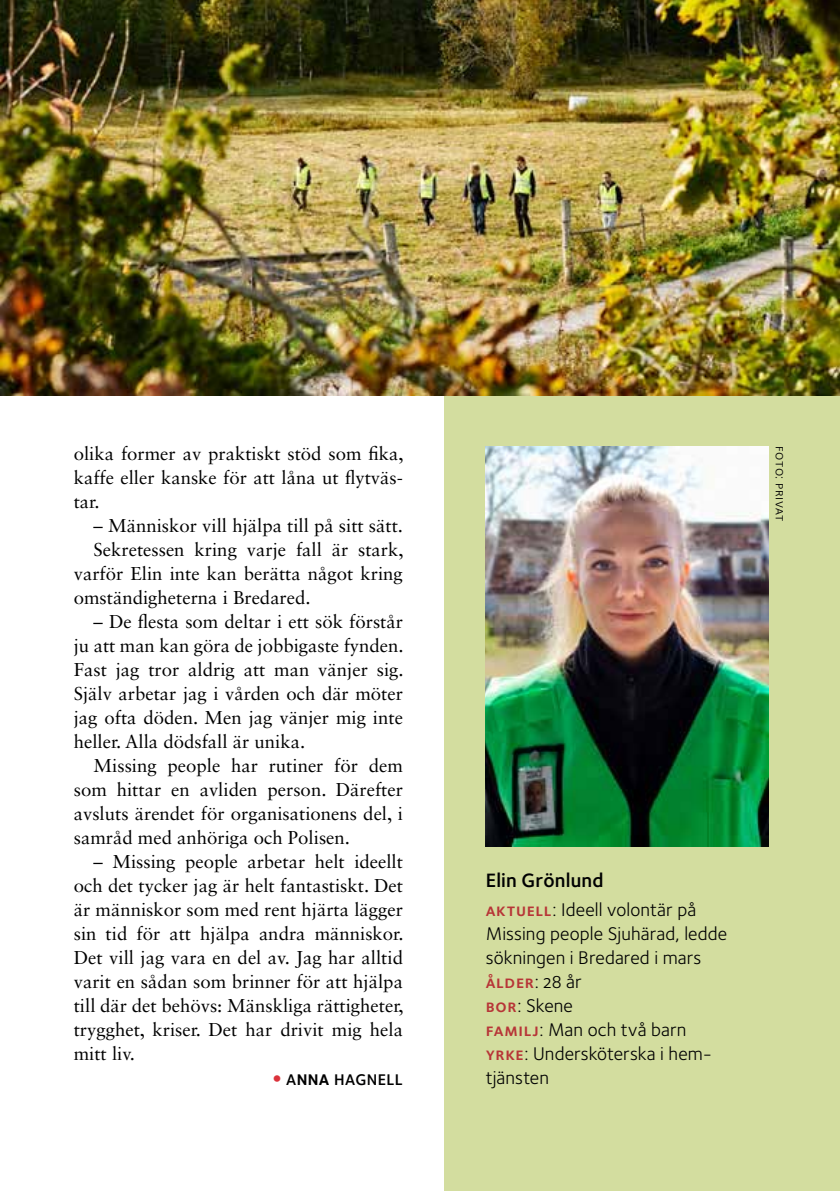
<style>
.page{position:relative;width:840px;height:1191px;background:#fff}
.page>*{position:absolute;margin:0;border:0;box-sizing:border-box;transform-origin:0 0}
.t1{font:20px "Foundry Sterling Demi OSF";letter-spacing:.01em;color:#000001}
.t2{font:19px/24px "Foundry Sterling Book OSF";letter-spacing:.005em;color:#000001}
.t3{font:18.6px/24px "Sabon LT Std";color:#000001;text-align:justify}
.t4{font:18px "Foundry Sterling Demi Expert";letter-spacing:.035em;color:#b73537}
.t5{font:16px "Foundry Sterling Demi OSF";letter-spacing:.025em;color:#000001}
.t6{font:14px "Foundry Sterling Book Expert";letter-spacing:.03em;color:#000001}
.s1{font-family:"Sabon LT Std";font-size:18.6px;color:#db323b}
.s2{font-family:"Foundry Sterling";font-weight:700}
.s3{font-family:"Foundry Sterling Demi Expert";font-size:18px;color:#b73537}
.s4{font-family:"Foundry Sterling Book OSF";font-size:19px;color:#000001}
</style>
<div class="page">
<div style="left:444px;top:357px;width:395px;height:834px;background:#d3dd9f"></div>
<img style="left:485px;top:446px;width:282px;height:400px">
<img style="left:0;top:0;width:839px;height:396px">
<p class="t3" style="left:74px;top:442px;width:331px">olika former av praktiskt stöd som fika, kaffe eller kanske för att låna ut flytväs&shy;tar.</p>
<p class="t3" style="left:94px;top:514px;width:311px">– Människor vill hjälpa till på sitt sätt.</p>
<p class="t3" style="left:94px;top:538px;width:311px">Sekretessen kring varje fall är stark,</p>
<p class="t3" style="left:74px;top:562px;width:330px">varför Elin inte kan berätta något kring</p>
<p class="t3" style="left:74px;top:586px;width:238px">omständigheterna i Bredared.</p>
<p class="t3" style="left:74px;top:610px;width:331px;text-indent:20px">– De flesta som deltar i ett sök förstår ju att man kan göra de jobbigaste fynden.<br>Fast jag tror aldrig att man vänjer sig.<br>Själv arbetar jag i vården och där möter jag ofta döden. Men jag vänjer mig inte heller. Alla dödsfall är unika.</p>
<p class="t3" style="left:74px;top:753px;width:330px;text-indent:20px">Missing people har rutiner för dem som hittar en avliden person. Därefter avsluts ärendet för organisationens del, i samråd med anhöriga och Polisen.</p>
<p class="t3" style="left:74px;top:849px;width:331px;text-indent:20px">– Missing people arbetar helt ideellt och det tycker jag är helt fantastiskt. Det är människor som med rent hjärta lägger sin tid för att hjälpa andra människor.<br>Det vill jag vara en del av. Jag har alltid varit en sådan som brinner för att hjälpa till där det behövs: Mänskliga rättigheter, trygghet, kriser. Det har drivit mig hela mitt liv.</p>
<p class="t5" style="left:272px;top:1068px;width:132px"><span class="s1">•</span> A<span class="s2">NNA</span> HAGNELL</p>
<p class="t6" style="left:789px;top:446px;width:77px;rotate:90deg">foto: privat</p>
<p class="t1" style="left:485px;top:866px;width:119px">Elin Grönlund</p>
<p class="t2" style="left:485px;top:897px;width:243px"><span class="s3">aktuell</span>: Ideell volontär på<br>Missing people Sjuhärad, ledde sökningen i Bredared i mars</p>
<p class="t4" style="left:485px;top:969px;width:98px">ålder<span class="s4">: 28 år</span></p>
<p class="t2" style="left:485px;top:993px;width:228px"><span class="s3">bor</span>: Skene<br><span class="s3">familj</span>: Man och två barn <span class="s3">yrke</span>: Undersköterska i hem&shy;tjänsten</p>
</div>
